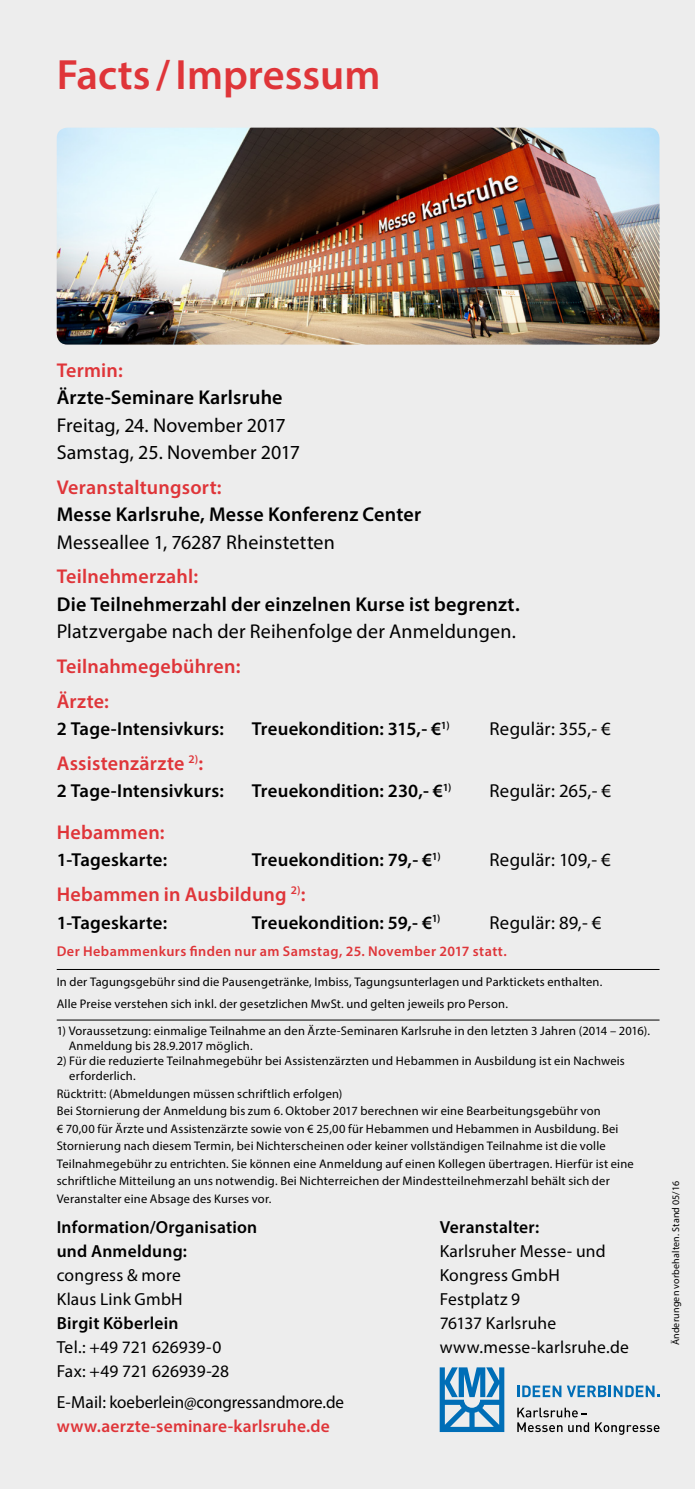
<style>
.page{position:relative;width:695px;height:1489px;background:#fff}
.page>*{position:absolute;margin:0;border:0;box-sizing:border-box;transform-origin:0 0}
.t1{font:600 42.5px "Myriad Pro";color:#df3539}
.Fliesstext{font:600 20px/27.5px "Myriad Pro";letter-spacing:.01em;color:#000}
.Fliesstext-2{font:20px/27.5px "Myriad Pro";letter-spacing:.005em;color:#000}
.Fliesstext-3{font:600 20px "Myriad Pro";letter-spacing:.01em;color:#df3539}
.Fliesstext-4{font:600 18.75px "Myriad Pro";letter-spacing:.01em;color:#000}
.Fliesstext-5{font:18.75px "Myriad Pro";letter-spacing:.01em;color:#000}
.fliesstext_7pt{font:17.5px/24px "Myriad Pro";letter-spacing:.01em;color:#000}
.fliesstext_5pt{font:600 14.25px "Myriad Pro";letter-spacing:.03em;color:#df3539}
.fliesstext_5pt-2{font:12.5px/17.5px "Myriad Pro";letter-spacing:.02em;color:#000}
.fliesstext_5pt-3{font:10px "Myriad Pro";letter-spacing:.02em;color:#000}
.s1{font-weight:600;color:#df3539}
.s2{font-weight:600}
.s3{color:#df3539}
.s4{font-weight:400}
</style>
<div class="page">
<div style="left:0;top:0;width:694px;height:1488px;background:#ededed"></div>
<img style="left:57px;top:128px;width:602px;height:216px">
<hr style="left:57px;top:969px;width:602px;height:1px;background:#000">
<hr style="left:57px;top:1019px;width:602px;height:1px;background:#000">
<svg style="left:517px;top:1385px;width:142px;height:11px"></svg>
<svg style="left:439px;top:1367px;width:65px;height:64px"></svg>
<svg style="left:517px;top:1407px;width:72px;height:24px"></svg>
<svg style="left:595px;top:1422px;width:64px;height:12px"></svg>
<p class="t1" style="left:57px;top:47px;width:325px">Facts /Impressum</p>
<p class="Fliesstext-2" style="left:57px;top:356px;width:245px"><span class="s1">Termin:<br></span><span class="s2">Ärzte-Seminare Karlsruhe<br></span>Freitag, 24. November 2017<br>Samstag, 25. November 2017</p>
<p class="Fliesstext" style="left:57px;top:473px;width:366px"><span class="s3">Veranstaltungsort:<br></span>Messe Karlsruhe, Messe Konferenz Center<br><span class="s4">Messeallee 1, 76287 Rheinstetten</span></p>
<p class="Fliesstext" style="left:57px;top:562px;width:464px"><span class="s3">Teilnehmerzahl:<br></span>Die Teilnehmerzahl der einzelnen Kurse ist begrenzt.<br><span class="s4">Platzvergabe nach der Reihenfolge der Anmeldungen.</span></p>
<p class="Fliesstext-3" style="left:57px;top:653px;width:185px">Teilnahmegebühren:</p>
<p class="Fliesstext-3" style="left:57px;top:688px;width:54px">Ärzte:</p>
<p class="Fliesstext-4" style="left:57px;top:717px;width:168px">2 Tage-Intensivkurs:</p>
<p class="Fliesstext-4" style="left:252px;top:717px;width:199px">Treuekondition: 315,- €<sup>1)</sup></p>
<p class="Fliesstext-5" style="left:489px;top:717px;width:123px">Regulär: 355,- €</p>
<p class="Fliesstext-3" style="left:57px;top:750px;width:148px">Assistenzärzte <sup>2)</sup>:</p>
<p class="Fliesstext-4" style="left:57px;top:779px;width:168px">2 Tage-Intensivkurs:</p>
<p class="Fliesstext-4" style="left:252px;top:779px;width:201px">Treuekondition: 230,- €<sup>1)</sup></p>
<p class="Fliesstext-5" style="left:489px;top:779px;width:123px">Regulär: 265,- €</p>
<p class="Fliesstext-3" style="left:57px;top:819px;width:109px">Hebammen:</p>
<p class="Fliesstext-4" style="left:57px;top:848px;width:112px">1-Tageskarte:</p>
<p class="Fliesstext-4" style="left:252px;top:848px;width:190px">Treuekondition: 79,- €<sup>1)</sup></p>
<p class="Fliesstext-5" style="left:489px;top:848px;width:123px">Regulär: 109,- €</p>
<p class="Fliesstext-3" style="left:57px;top:881px;width:250px">Hebammen in Ausbildung <sup>2)</sup>:</p>
<p class="Fliesstext-4" style="left:57px;top:910px;width:112px">1-Tageskarte:</p>
<p class="Fliesstext-4" style="left:252px;top:910px;width:190px">Treuekondition: 59,- €<sup>1)</sup></p>
<p class="Fliesstext-5" style="left:489px;top:910px;width:113px">Regulär: 89,- €</p>
<p class="fliesstext_5pt" style="left:57px;top:941px;width:451px">Der Hebammenkurs finden nur am Samstag, 25. November 2017 statt.</p>
<p class="fliesstext_5pt-2" style="left:57px;top:972px;width:547px">In der Tagungsgebühr sind die Pausengetränke, Imbiss, Tagungsunterlagen und Parktickets enthalten.</p>
<p class="fliesstext_5pt-2" style="left:57px;top:994px;width:452px">Alle Preise verstehen sich inkl. der gesetzlichen MwSt. und gelten jeweils pro Person.</p>
<p class="fliesstext_5pt-2" style="left:69px;top:1023px;width:582px;line-height:15px;text-indent:-12px">1) Voraussetzung: einmalige Teilnahme an den Ärzte-Seminaren Karlsruhe in den letzten 3 Jahren (2014 – 2016).<br>Anmeldung bis 28.9.2017 möglich.</p>
<p class="fliesstext_5pt-2" style="left:69px;top:1053px;width:557px;line-height:15px;text-indent:-13px">2) Für die reduzierte Teilnahmegebühr bei Assistenzärzten und Hebammen in Ausbildung ist ein Nachweis erforderlich.</p>
<p class="fliesstext_5pt-2" style="left:57px;top:1084px;width:578px">Rücktritt: (Abmeldungen müssen schriftlich erfolgen)<br>Bei Stornierung der Anmeldung bis zum 6. Oktober 2017 berechnen wir eine Bearbeitungsgebühr von<br>€ 70,00 für Ärzte und Assistenzärzte sowie von € 25,00 für Hebammen und Hebammen in Ausbildung. Bei Stornierung nach diesem Termin, bei Nichterscheinen oder keiner vollständigen Teilnahme ist die volle Teilnahmegebühr zu entrichten. Sie können eine Anmeldung auf einen Kollegen übertragen. Hierfür ist eine schriftliche Mitteilung an uns notwendig. Bei Nichterreichen der Mindestteilnehmerzahl behält sich der Veranstalter eine Absage des Kurses vor.</p>
<p class="fliesstext_7pt" style="left:439px;top:1214px;width:191px"><span class="s2">Veranstalter:<br></span>Karlsruher Messe- und<br>Kongress GmbH<br>Festplatz 9<br>76137 Karlsruhe www.messe-karlsruhe.de</p>
<p class="fliesstext_7pt" style="left:57px;top:1214px;width:202px"><span class="s2">Information/Organisation und Anmeldung: </span>congress &amp; more<br>Klaus Link GmbH<br><span class="s2">Birgit Köberlein<br></span>Tel.: +49 721 626939-0<br>Fax: +49 721 626939-28</p>
<p class="fliesstext_7pt" style="left:57px;top:1389px;width:289px">E-Mail: koeberlein@congressandmore.de <span class="s1">www.aerzte-seminare-karlsruhe.de</span></p>
<p class="fliesstext_5pt-3" style="left:669px;top:1345px;width:166px;rotate:-90deg">Änderungen vorbehalten. Stand 05/16</p>
</div>
